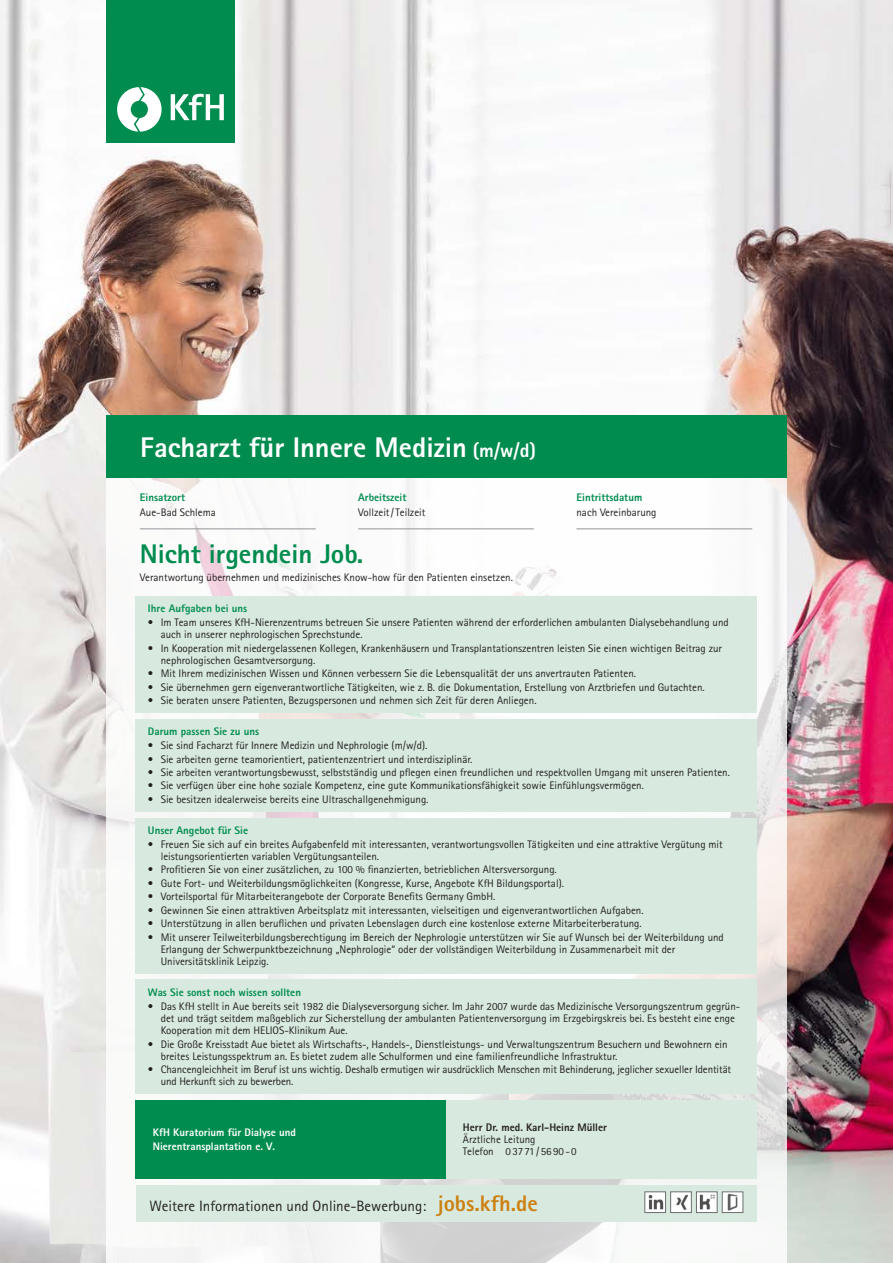
<style>
.page{position:relative;width:893px;height:1263px;background:#fff}
.page>*{position:absolute;margin:0;border:0;box-sizing:border-box;transform-origin:0 0}
.t1{font:800 28.5px "Rotis Sans Serif Std";color:#fff}
.t2{font:800 27px "Rotis Sans Serif Std";color:#008c4e}
.Standard-dgfn{font:15px "Rotis Sans Serif Std";color:#231f20}
.Standard-dgfn-2{font:10.95px/12.1px "Rotis Sans Serif Std";color:#231f20}
.Standard-dgfn-3{font:800 10.95px "Rotis Sans Serif Std";color:#008c4e}
.Standard-dgfn-4{font:800 10.95px "Rotis Sans Serif Std";color:#fff}
.Standard-LineBelow-dgfn{font:10.95px "Rotis Sans Serif Std";color:#231f20}
.s1{font-size:19.5px}
.s2{font-weight:800}
.s3{font-weight:800;font-size:22.5px;color:#cc8113}
</style>
<div class="page">
<img style="left:0;top:0;width:893px;height:1263px">
<svg style="left:106px;top:478px;width:681px;height:785px"></svg>
<div style="left:106px;top:415px;width:681px;height:63px;background:#008c4e"></div>
<hr style="left:140px;top:528px;width:176px;height:1px;background:#939598">
<hr style="left:358px;top:528px;width:176px;height:1px;background:#939598">
<hr style="left:576px;top:528px;width:176px;height:1px;background:#939598">
<div style="left:136px;top:1185px;width:621px;height:36px;background:#d8eadf"></div>
<img style="left:672px;top:1193px;width:18px;height:18px">
<div style="left:670px;top:1191px;width:22px;height:22px;border:1px solid #6c6d70"></div>
<img style="left:646px;top:1193px;width:18px;height:18px">
<div style="left:644px;top:1191px;width:22px;height:22px;border:1px solid #6c6d70"></div>
<div style="left:696px;top:1192px;width:21px;height:20px;background:#fff"></div>
<img style="left:699px;top:1194px;width:16px;height:16px">
<div style="left:696px;top:1191px;width:21px;height:22px;border:1px solid #6c6d70"></div>
<img style="left:724px;top:1193px;width:17px;height:18px">
<div style="left:722px;top:1191px;width:21px;height:22px;border:1px solid #6c6d70"></div>
<div style="left:135px;top:596px;width:622px;height:117px;background:#d8eadf"></div>
<div style="left:135px;top:719px;width:622px;height:92px;background:#d8eadf"></div>
<div style="left:135px;top:818px;width:622px;height:155px;background:#d8eadf"></div>
<div style="left:106px;top:0;width:128px;height:142px;background:#008c4e"></div>
<svg style="left:171px;top:94px;width:53px;height:26px"></svg>
<svg style="left:117px;top:87px;width:45px;height:45px"></svg>
<div style="left:135px;top:980px;width:622px;height:114px;background:#d8eadf"></div>
<div style="left:136px;top:1100px;width:310px;height:78px;background:#008c4e"></div>
<div style="left:446px;top:1100px;width:310px;height:78px;background:#d8eadf"></div>
<p class="t1" style="left:140px;top:429px;width:397px">Facharzt für Innere Medizin <span class="s1">(m/w/d)</span></p>
<p class="Standard-dgfn-3" style="left:140px;top:490px;width:47px">Einsatzort</p>
<p class="Standard-LineBelow-dgfn" style="left:140px;top:506px;width:78px">Aue-Bad Schlema</p>
<p class="Standard-dgfn-3" style="left:358px;top:490px;width:50px">Arbeitszeit</p>
<p class="Standard-LineBelow-dgfn" style="left:358px;top:506px;width:69px">Vollzeit/ Teilzeit</p>
<p class="Standard-dgfn-3" style="left:576px;top:490px;width:67px">Eintrittsdatum</p>
<p class="Standard-LineBelow-dgfn" style="left:576px;top:506px;width:82px">nach Vereinbarung</p>
<p class="t2" style="left:140px;top:536px;width:225px">Nicht irgendein Job.</p>
<p class="Standard-dgfn-2" style="left:140px;top:571px;width:374px">Verantwortung übernehmen und medizinisches Know-how für den Patienten einsetzen.</p>
<p class="Standard-dgfn-3" style="left:148px;top:601px;width:101px">Ihre Aufgaben bei uns</p>
<p class="Standard-dgfn-2" style="left:161px;top:616px;width:569px;text-indent:-13px">• Im Team unseres KfH-Nierenzentrums betreuen Sie unsere Patienten während der erforderlichen ambulanten Dialysebehandlung und auch in unserer nephrologischen Sprechstunde.</p>
<p class="Standard-dgfn-2" style="left:161px;top:642px;width:563px;text-indent:-13px">• In Kooperation mit niedergelassenen Kollegen, Krankenhäusern und Transplantationszentren leisten Sie einen wichtigen Beitrag zur nephrologischen Gesamtversorgung.</p>
<p class="Standard-dgfn-2" style="left:148px;top:667px;width:490px">• Mit Ihrem medizinischen Wissen und Können verbessern Sie die Lebensqualität der uns anvertrauten Patienten.</p>
<p class="Standard-dgfn-2" style="left:148px;top:681px;width:558px">• Sie übernehmen gern eigenverantwortliche Tätigkeiten, wie z. B. die Dokumentation, Erstellung von Arztbriefen und Gutachten.</p>
<p class="Standard-dgfn-2" style="left:148px;top:694px;width:390px">• Sie beraten unsere Patienten, Bezugspersonen und nehmen sich Zeit für deren Anliegen.</p>
<p class="Standard-dgfn-3" style="left:148px;top:725px;width:113px">Darum passen Sie zu uns</p>
<p class="Standard-dgfn-2" style="left:148px;top:739px;width:281px">• Sie sind Facharzt für Innere Medizin und Nephrologie (m/w/d).</p>
<p class="Standard-dgfn-2" style="left:148px;top:753px;width:326px">• Sie arbeiten gerne teamorientiert, patientenzentriert und interdisziplinär.</p>
<p class="Standard-dgfn-2" style="left:148px;top:766px;width:583px">• Sie arbeiten verantwortungsbewusst, selbstständig und pflegen einen freundlichen und respektvollen Umgang mit unseren Patienten.</p>
<p class="Standard-dgfn-2" style="left:148px;top:779px;width:498px">• Sie verfügen über eine hohe soziale Kompetenz, eine gute Kommunikationsfähigkeit sowie Einfühlungsvermögen.</p>
<p class="Standard-dgfn-2" style="left:148px;top:793px;width:282px">• Sie besitzen idealerweise bereits eine Ultraschallgenehmigung.</p>
<p class="Standard-dgfn-3" style="left:148px;top:823px;width:102px">Unser Angebot für Sie</p>
<p class="Standard-dgfn-2" style="left:161px;top:838px;width:564px;text-indent:-13px">• Freuen Sie sich auf ein breites Aufgabenfeld mit interessanten, verantwortungsvollen Tätigkeiten und eine attraktive Vergütung mit leistungsorientierten variablen Vergütungsanteilen.</p>
<p class="Standard-dgfn-2" style="left:148px;top:863px;width:410px">• Profitieren Sie von einer zusätzlichen, zu 100 % finanzierten, betrieblichen Altersversorgung.</p>
<p class="Standard-dgfn-2" style="left:148px;top:877px;width:417px">• Gute Fort- und Weiterbildungsmöglichkeiten (Kongresse, Kurse, Angebote KfH Bildungsportal).</p>
<p class="Standard-dgfn-2" style="left:148px;top:890px;width:349px">• Vorteilsportal für Mitarbeiterangebote der Corporate Benefits Germany GmbH.</p>
<p class="Standard-dgfn-2" style="left:148px;top:904px;width:497px">• Gewinnen Sie einen attraktiven Arbeitsplatz mit interessanten, vielseitigen und eigenverantwortlichen Aufgaben.</p>
<p class="Standard-dgfn-2" style="left:148px;top:917px;width:495px">• Unterstützung in allen beruflichen und privaten Lebenslagen durch eine kostenlose externe Mitarbeiterberatung.</p>
<p class="Standard-dgfn-2" style="left:161px;top:931px;width:565px;text-indent:-13px">• Mit unserer Teilweiterbildungsberechtigung im Bereich der Nephrologie unterstützen wir Sie auf Wunsch bei der Weiterbildung und<br>Erlangung der Schwerpunktbezeichnung „Nephrologie“ oder der vollständigen Weiterbildung in Zusammenarbeit mit der<br>Universitätsklinik Leipzig.</p>
<p class="Standard-dgfn-3" style="left:148px;top:985px;width:155px">Was Sie sonst noch wissen sollten</p>
<p class="Standard-dgfn-2" style="left:161px;top:1000px;width:581px;text-indent:-13px">• Das KfH stellt in Aue bereits seit 1982 die Dialyseversorgung sicher. Im Jahr 2007 wurde das Medizinische Versorgungszentrum gegrün&shy;det und trägt seitdem maßgeblich zur Sicherstellung der ambulanten Patientenversorgung im Erzgebirgskreis bei. Es besteht eine enge<br>Kooperation mit dem HELIOS-Klinikum Aue.</p>
<p class="Standard-dgfn-2" style="left:161px;top:1038px;width:568px;text-indent:-13px">• Die Große Kreisstadt Aue bietet als Wirtschafts-, Handels-, Dienstleistungs- und Verwaltungszentrum Besuchern und Bewohnern ein breites Leistungsspektrum an. Es bietet zudem alle Schulformen und eine familienfreundliche Infrastruktur.</p>
<p class="Standard-dgfn-2" style="left:161px;top:1063px;width:572px;text-indent:-13px">• Chancengleichheit im Beruf ist uns wichtig. Deshalb ermutigen wir ausdrücklich Menschen mit Behinderung, jeglicher sexueller Identität und Herkunft sich zu bewerben.</p>
<p class="Standard-dgfn-4" style="left:153px;top:1126px;width:145px">KfH Kuratorium für Dialyse und</p>
<p class="Standard-dgfn-4" style="left:153px;top:1139px;width:124px">Nierentransplantation e. V.</p>
<p class="Standard-dgfn-2" style="left:463px;top:1121px;width:145px"><span class="s2">Herr Dr. med. Karl-Heinz Müller<br></span>Ärztliche Leitung<br>Telefon 037 71/ 5690- 0</p>
<p class="Standard-dgfn" style="left:150px;top:1197px;width:390px">Weitere Informationen und Online-Bewerbung: <span class="s3">jobs.kfh.de</span></p>
</div>
